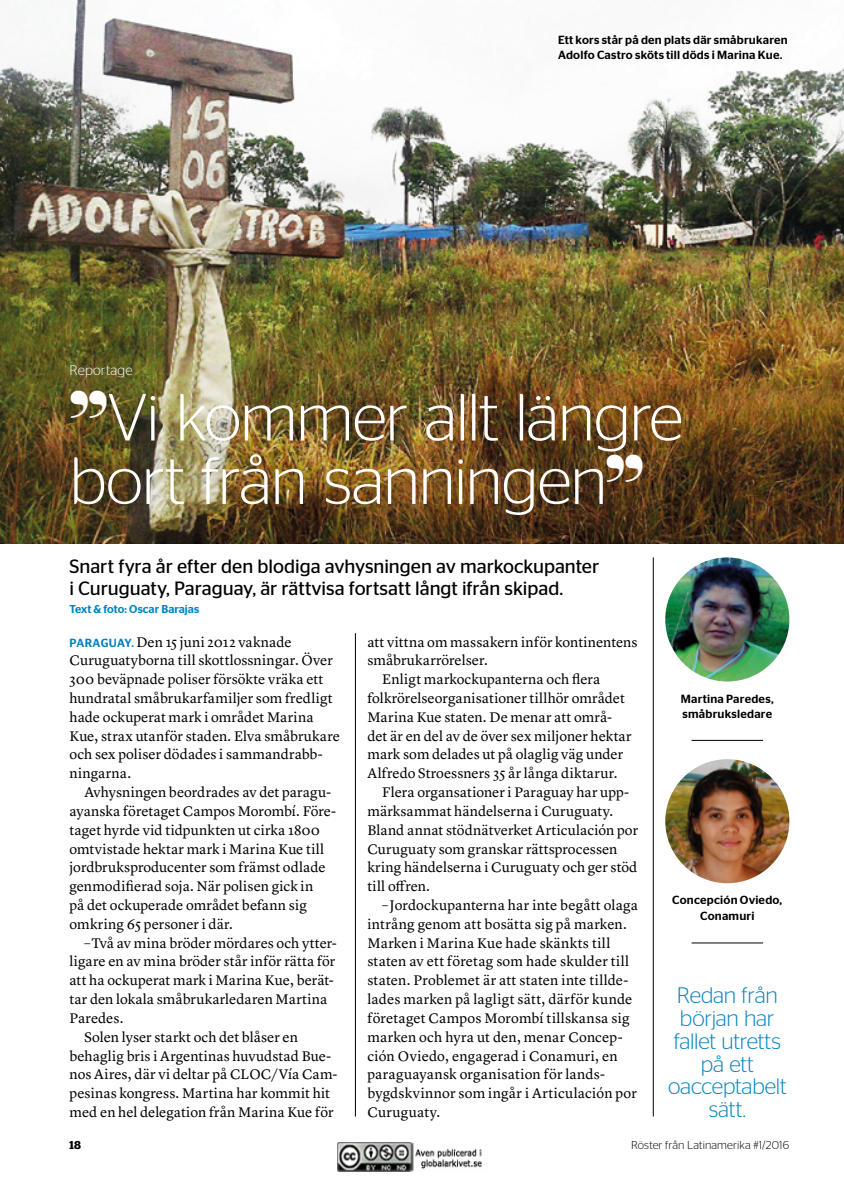
<style>
.page{position:relative;width:844px;height:1191px;background:#fff}
.page>*{position:absolute;margin:0;border:0;box-sizing:border-box;transform-origin:0 0}
.Rubrik_Reportage{font:300 66.67px/63.4px "Stag Sans";letter-spacing:-.02em;color:#fff}
.Citat_Reportage{font:300 22.4px/22.8px "Stag Sans";letter-spacing:-.01em;color:#0081bf;text-align:center}
.Ingress_Reportage{font:19.25px/22.2px "Stag Sans";color:#000}
.Brödtext_v-ställt_in{font:14.35px/18.7px "Lyon Text";letter-spacing:.005em;color:#000}
.Brödtext_v-ställt{font:14.35px/18.7px "Lyon Text";letter-spacing:.005em;color:#000}
.t1{font:300 14px "Stag Sans";letter-spacing:.01em;color:#fff}
.Bildtext{font:500 11.9px/15.8px "Stag Sans";letter-spacing:.02em;color:#000}
.t2{font:300 11.38px "Stag Sans";letter-spacing:.01em;color:#000}
.Ingress_Reportage-2{font:500 11.38px "Stag Sans";color:#0081bf}
.t3{font:600 11.38px "Stag";color:#000}
.s1{font-family:"Stag Sans";font-weight:500;font-size:11.9px;color:#0081bf}
</style>
<div class="page">
<hr style="left:691px;top:740px;width:71px;height:1px;background:#000">
<hr style="left:691px;top:942px;width:71px;height:1px;background:#000">
<hr style="left:652px;top:557px;width:1px;height:559px;background:#000">
<hr style="left:355px;top:633px;width:1px;height:483px;background:#000">
<img style="left:0;top:0;width:843px;height:543px">
<img style="left:665px;top:557px;width:124px;height:124px;border-radius:62px">
<img style="left:665px;top:759px;width:124px;height:124px;border-radius:62px">
<img style="left:337px;top:1142px;width:145px;height:29px">
<p class="Bildtext" style="left:558px;top:32px;width:231px">Ett kors står på den plats där småbrukaren<br>Adolfo Castro sköts till döds i Marina Kue.</p>
<p class="t1" style="left:69px;top:363px;width:64px">Reportage</p>
<p class="Rubrik_Reportage" style="left:69px;top:385px;width:615px"><sup>”</sup>Vi kommer allt längre bort från sanningen<sup>”</sup></p>
<p class="Ingress_Reportage" style="left:69px;top:555px;width:531px">Snart fyra år efter den blodiga avhysningen av markockupanter i Curuguaty, Paraguay, är rättvisa fortsatt långt ifrån skipad.</p>
<p class="Ingress_Reportage-2" style="left:69px;top:602px;width:131px">Text &amp; foto: Oscar Barajas</p>
<p class="Brödtext_v-ställt" style="left:69px;top:631px;width:272px"><span class="s1">PARAGUAY.</span> Den 15 juni 2012 vaknade Curuguatyborna till skottlossningar. Över 300 beväpnade poliser försökte vräka ett hundratal småbrukarfamiljer som fredligt hade ockuperat mark i området Marina Kue, strax utanför staden. Elva småbrukare och sex poliser dödades i sammandrabb&shy;ningarna.</p>
<p class="Brödtext_v-ställt_in" style="left:69px;top:781px;width:268px;text-indent:15px">Avhysningen beordrades av det paragu&shy;ayanska företaget Campos Morombí. Före&shy;taget hyrde vid tidpunkten ut cirka 1800 omtvistade hektar mark i Marina Kue till jordbruksproducenter som främst odlade genmodifierad soja. När polisen gick in<br>på det ockuperade området befann sig omkring 65 personer i där.</p>
<p class="Brödtext_v-ställt_in" style="left:69px;top:932px;width:269px;text-indent:15px">– Två av mina bröder mördares och ytter&shy;ligare en av mina bröder står inför rätta för att ha ockuperat mark i Marina Kue, berät&shy;tar den lokala småbrukarledaren Martina Paredes.</p>
<p class="Brödtext_v-ställt_in" style="left:69px;top:1026px;width:269px;text-indent:15px">Solen lyser starkt och det blåser en behaglig bris i Argentinas huvudstad Bue&shy;nos Aires, där vi deltar på CLOC/Vía Cam&shy;pesinas kongress. Martina har kommit hit med en hel delegation från Marina Kue för</p>
<p class="Brödtext_v-ställt_in" style="left:367px;top:631px;width:271px">att vittna om massakern inför kontinentens småbrukarrörelser.</p>
<p class="Brödtext_v-ställt_in" style="left:367px;top:669px;width:265px;text-indent:15px">Enligt markockupanterna och flera folkrörelseorganisationer tillhör området Marina Kue staten. De menar att områ&shy;det är en del av de över sex miljoner hektar mark som delades ut på olaglig väg under Alfredo Stroessners 35 år långa diktarur.</p>
<p class="Brödtext_v-ställt_in" style="left:367px;top:781px;width:272px;text-indent:15px">Flera organsationer i Paraguay har upp&shy;märksammat händelserna i Curuguaty.<br>Bland annat stödnätverket Articulación por Curuguaty som granskar rättsprocessen kring händelserna i Curuguaty och ger stöd till offren.</p>
<p class="Brödtext_v-ställt_in" style="left:367px;top:894px;width:272px;text-indent:15px">– Jordockupanterna har inte begått olaga intrång genom att bosätta sig på marken.<br>Marken i Marina Kue hade skänkts till staten av ett företag som hade skulder till staten. Problemet är att staten inte tillde&shy;lades marken på lagligt sätt, därför kunde företaget Campos Morombí tillskansa sig marken och hyra ut den, menar Concep&shy;ción Oviedo, engagerad i Conamuri, en paraguayansk organisation för lands&shy;bygdskvinnor som ingår i Articulación por Curuguaty.</p>
<p class="Bildtext" style="left:680px;top:690px;width:94px">Martina Paredes, småbruksledare</p>
<p class="Bildtext" style="left:672px;top:892px;width:111px;text-align:center">Concepción Oviedo,<br>Conamuri</p>
<p class="Citat_Reportage" style="left:667px;top:983px;width:120px">Redan från början har fallet utretts på ett oacceptabelt sätt.</p>
<p class="t3" style="left:69px;top:1138px;width:13px">18</p>
<p class="t2" style="left:631px;top:1139px;width:160px">Röster från Latinamerika #1/2016</p>
</div>
